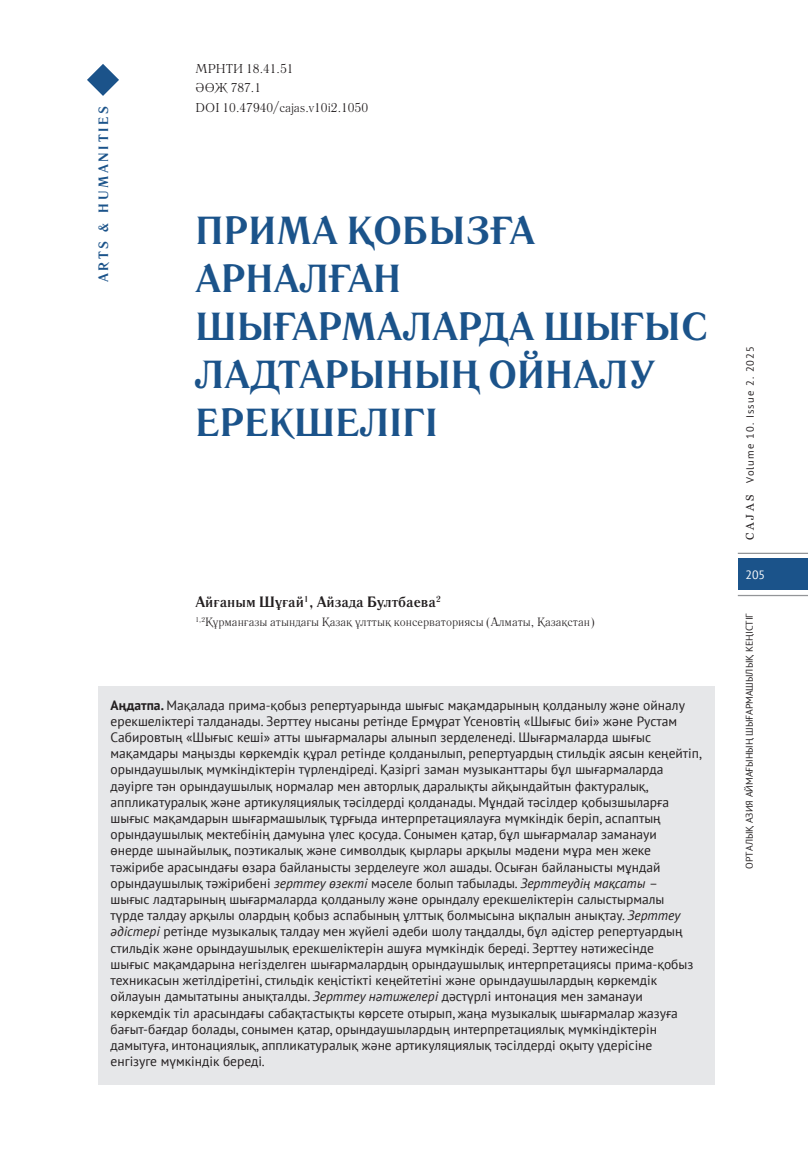
<style>
.page{position:relative;width:808px;height:1149px;background:#fff}
.page>*{position:absolute;margin:0;border:0;box-sizing:border-box;transform-origin:0 0}
.Название_статьи{font:700 39px/48px "Literaturnaya";letter-spacing:.01em;color:#1b538a}
.авторы_аннотация{font:700 15px "Literaturnaya";color:#231f20}
.аннотация_текст{font:13.5px/16.2px "PT Sans";color:#231f20}
.t1{font:700 13.5px "Literaturnaya";letter-spacing:.2em;color:#1b538a}
.t2{font:12.75px "Literaturnaya";color:#231f20}
.авторы_универы{font:12px "Literaturnaya";color:#231f20}
.t3{font:12px "PT Sans";color:#fff}
.t4{font:10.5px "PT Sans";letter-spacing:.1em;color:#231f20}
.t5{font:9.75px "PT Sans";color:#231f20}
.s1{font-weight:700}
.s2{font-style:italic}
.s3{font-family:"Georgia";font-size:11.25px}
</style>
<div class="page">
<div style="left:738px;top:558px;width:70px;height:32px;background:#1b538a"></div>
<hr style="left:738px;top:594px;width:70px;height:2px;background:#939598">
<hr style="left:738px;top:552px;width:70px;height:2px;background:#939598">
<svg style="left:87px;top:64px;width:32px;height:32px"></svg>
<div style="left:98px;top:686px;width:616px;height:398px;background:#e6e7e9"></div>
<p class="t1" style="left:95px;top:282px;width:177px;rotate:-90deg">ARTS &amp; HUMANITIES</p>
<p class="t2" style="left:196px;top:61px;width:99px">МРНТИ 18.41.51</p>
<p class="t2" style="left:196px;top:80px;width:67px">ӘӨЖ 787.1</p>
<p class="t2" style="left:196px;top:100px;width:174px">DOI 10.47940/cajas.v10i2.1050</p>
<p class="Название_статьи" style="left:196px;top:209px;width:514px">ПРИМА ҚОБЫЗҒА<br>АРНАЛҒАН<br>ШЫҒАРМАЛАРДА ШЫҒЫС<br>ЛАДТАРЫНЫҢ ОЙНАЛУ<br>ЕРЕКШЕЛІГІ</p>
<p class="авторы_аннотация" style="left:196px;top:592px;width:247px">Айғаным Шұғай<sup>1</sup>, Айзада Бултбаева<sup>2</sup></p>
<p class="авторы_универы" style="left:196px;top:615px;width:400px"><sup>1,2</sup>Құрманғазы атындағы Қазақ ұлттық консерваториясы (Алматы, Қазақстан)</p>
<p class="аннотация_текст" style="left:111px;top:696px;width:593px"><span class="s1">Аңдатпа.</span> Мақалада прима-қобыз репертуарында шығыс мақамдарының қолданылу және ойналу ерекшеліктері талданады. Зерттеу нысаны ретінде Ермұрат Үсеновтің «Шығыс биі» және Рустам Сабировтың «Шығыс кеші» атты шығармалары алынып зерделенеді. Шығармаларда шығыс мақамдары маңызды көркемдік құрал ретінде қолданылып, репертуардың стильдік аясын кеңейтіп, орындаушылық мүмкіндіктерін түрлендіреді. Қазіргі заман музыканттары бұл шығармаларда дәуірге тән орындаушылық нормалар мен авторлық даралықты айқындайтын фактуралық, аппликатуралық және артикуляциялық тәсілдерді қолданады. Мұндай тәсілдер қобызшыларға шығыс мақамдарын шығармашылық тұрғыда интерпретациялауға мүмкіндік беріп, аспаптың орындаушылық мектебінің дамуына үлес қосуда. Сонымен қатар, бұл шығармалар заманауи өнерде шынайылық, поэтикалық және символдық қырлары арқылы мәдени мұра мен жеке тәжірибе арасындағы өзара байланысты зерделеуге жол ашады. Осыған байланысты мұндай орындаушылық тәжірибені <span class="s2">зерттеу өзекті</span> мәселе болып табылады. <span class="s2">Зерттеудің мақсаты</span> –<br>шығыс ладтарының шығармаларда қолданылу және орындалу ерекшеліктерін салыстырмалы<br>түрде талдау арқылы олардың қобыз аспабының ұлттық болмысына ықпалын анықтау. <span class="s2">Зерттеу әдістері</span> ретінде музыкалық талдау мен жүйелі әдеби шолу таңдалды, бұл әдістер репертуардың стильдік және орындаушылық ерекшеліктерін ашуға мүмкіндік береді. Зерттеу нәтижесінде<br>шығыс мақамдарына негізделген шығармалардың орындаушылық интерпретациясы прима-қобыз техникасын жетілдіретіні, стильдік кеңістікті кеңейтетіні және орындаушылардың көркемдік ойлауын дамытатыны анықталды. <span class="s2">Зерттеу нәтижелері</span> дәстүрлі интонация мен заманауи көркемдік тіл арасындағы сабақтастықты көрсете отырып, жаңа музыкалық шығармалар жазуға бағыт-бағдар болады, сонымен қатар, орындаушылардың интерпретациялық мүмкіндіктерін дамытуға, интонациялық, аппликатуралық және артикуляциялық тәсілдерді оқыту үдерісіне енгізуге мүмкіндік береді.</p>
<p class="t4" style="left:743px;top:540px;width:195px;rotate:-90deg"><span class="s3">C A J A S</span> Volume 10. Issue 2. 2025</p>
<p class="t3" style="left:745px;top:566px;width:21px">205</p>
<p class="t5" style="left:743px;top:868px;width:257px;rotate:-90deg">ОРТАЛЫҚ АЗИЯ АЙМАҒЫНЫҢ ШЫҒАРМАШЫЛЫҚ КЕҢІСТІГ</p>
</div>
